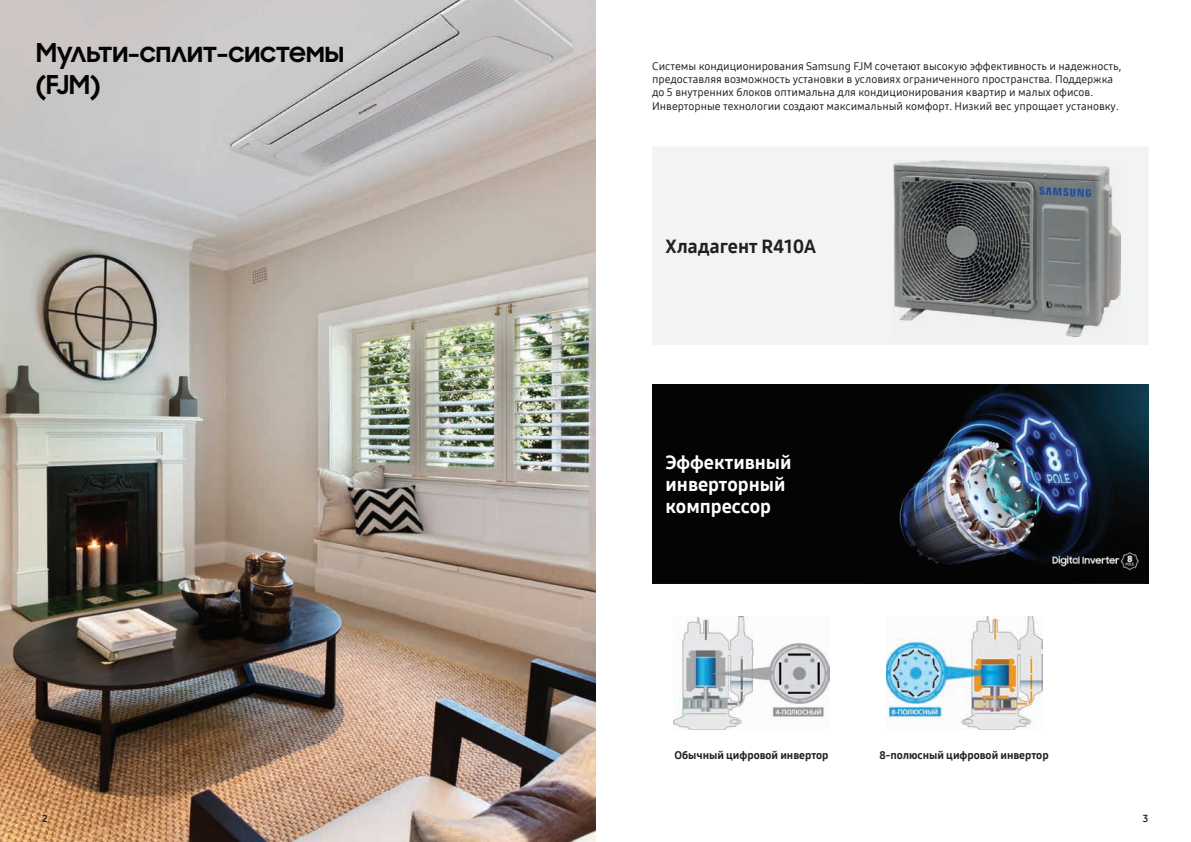
<style>
.page{position:relative;width:1191px;height:842px;background:#fff}
.page>*{position:absolute;margin:0;border:0;box-sizing:border-box;transform-origin:0 0}
.t1{font:700 26px/31.2px "Samsung Sharp Sans";color:#040503}
.t2{font:19px/22px "Samsung One Cyrillic 800";color:#fff}
.t3{font:19px "Samsung One Cyrillic 800";color:#231f20}
.t4{font:11px/13.2px "Samsung One Cyrillic 500";color:#231f20}
.t5{font:11px "Samsung One Cyrillic 800";color:#231f20}
.t6{font:10px "Samsung One Cyrillic 700";color:#231f20}
</style>
<div class="page">
<img style="left:0;top:0;width:596px;height:842px">
<div style="left:652px;top:147px;width:496px;height:198px;background:#f2f3f4"></div>
<img style="left:893px;top:160px;width:227px;height:176px">
<img style="left:673px;top:616px;width:156px;height:114px">
<img style="left:886px;top:616px;width:156px;height:114px">
<img style="left:652px;top:385px;width:496px;height:198px">
<h1 class="t1" style="left:36px;top:36px;width:309px">Мульти-сплит-системы (FJM)</h1>
<p class="t4" style="left:652px;top:59px;width:470px">Системы кондиционирования Samsung FJM сочетают высокую эффективность и надежность, предоставляя возможность установки в условиях ограниченного пространства. Поддержка до 5 внутренних блоков оптимальна для кондиционирования квартир и малых офисов.<br>Инверторные технологии создают максимальный комфорт. Низкий вес упрощает установку.</p>
<h2 class="t3" style="left:665px;top:234px;width:152px">Хладагент R410A</h2>
<h2 class="t2" style="left:665px;top:451px;width:127px">Эффективный инверторный компрессор</h2>
<p class="t5" style="left:674px;top:748px;width:156px">Обычный цифровой инвертор</p>
<p class="t5" style="left:879px;top:748px;width:170px">8-полюсный цифровой инвертор</p>
<p class="t6" style="left:43px;top:811px;width:7px">2</p>
<p class="t6" style="left:1143px;top:811px;width:7px">3</p>
</div>
